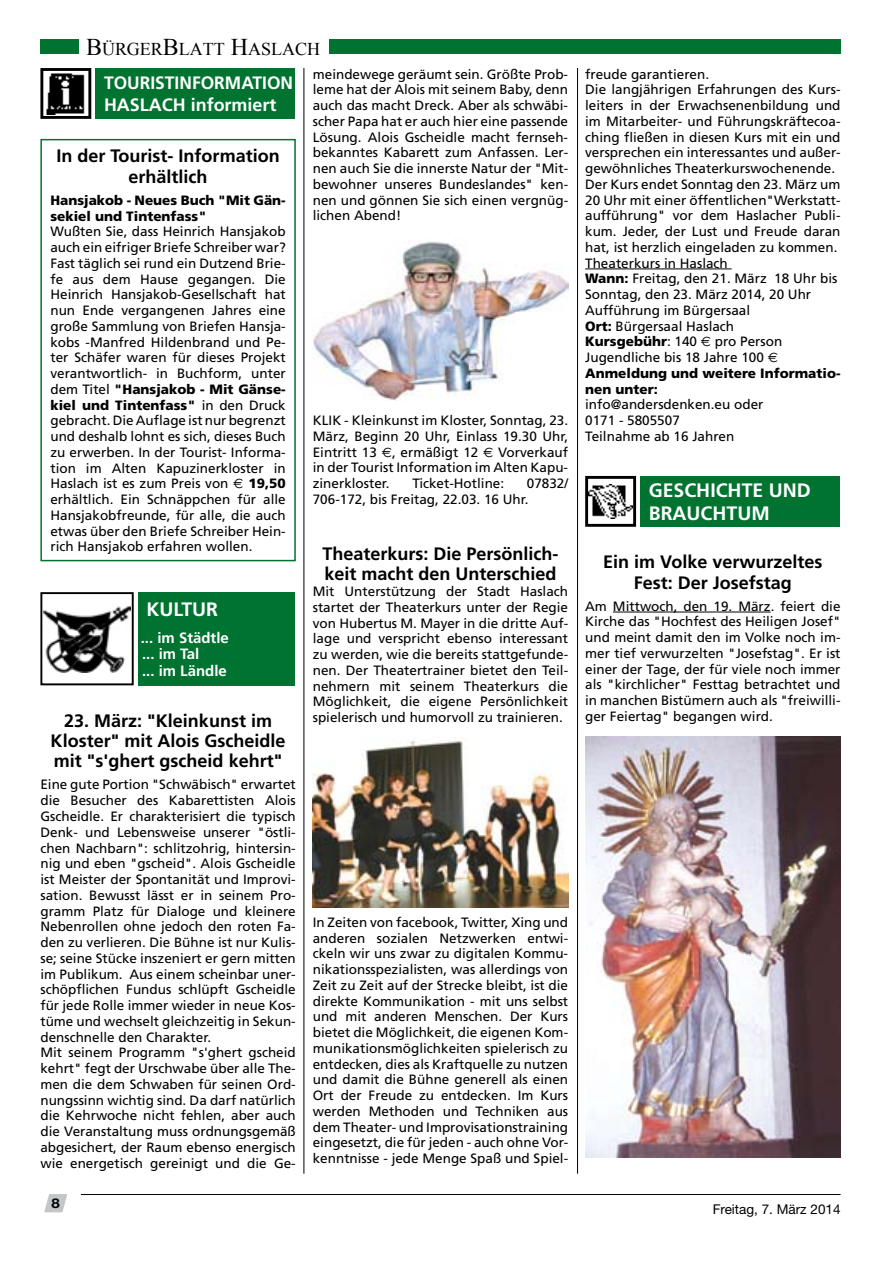
<style>
.page{position:relative;width:881px;height:1263px;background:#fff}
.page>*{position:absolute;margin:0;border:0;box-sizing:border-box;transform-origin:0 0}
.t1{font:700 19.35px/23.2px "Frutiger";color:#fff}
.t2{font:700 18px/20.2px "Frutiger";color:#000;text-align:center}
.t3{font:700 18px/21.5px "Frutiger";color:#fff}
.t4{font:18px "Times New Roman";color:#000}
.t5{font:700 15px/16.5px "Frutiger";color:#fff}
.t6{font:13.5px/15.8px "Frutiger";color:#000;text-align:justify}
.t7{font:900 13.5px/15.8px "Frutiger";color:#000}
.t8{font:13.5px "Helvetica Neue";color:#000}
.t9{font:700 13.5px "Helvetica Neue";color:#000;scale:1.11 1}
.s1{font-size:24px}
.s2{font-weight:900}
.s3{font-family:"Euro Sig"}
</style>
<div class="page">
<div style="left:40px;top:39px;width:39px;height:15px;background:#007330"></div>
<div style="left:328px;top:39px;width:512px;height:15px;background:#007330"></div>
<hr style="left:303px;top:68px;width:1px;height:1106px;background:#000">
<hr style="left:577px;top:68px;width:1px;height:1106px;background:#000">
<svg style="left:44px;top:1194px;width:23px;height:19px"></svg>
<hr style="left:81px;top:1194px;width:759px;height:1px;background:#000">
<img style="left:46px;top:73px;width:39px;height:41px">
<div style="left:40px;top:68px;width:51px;height:51px;border:3px solid #000"></div>
<div style="left:95px;top:68px;width:199px;height:51px;background:#007330"></div>
<div style="left:40px;top:139px;width:256px;height:422px;border:2px solid #007330"></div>
<div style="left:138px;top:592px;width:156px;height:93px;background:#007330"></div>
<img style="left:43px;top:606px;width:88px;height:66px">
<div style="left:40px;top:592px;width:94px;height:93px;border:2px solid #000"></div>
<img style="left:313px;top:241px;width:255px;height:159px">
<img style="left:313px;top:738px;width:255px;height:169px">
<hr style="left:585px;top:269px;width:146px;height:1px;background:#000">
<hr style="left:612px;top:612px;width:158px;height:1px;background:#000">
<img style="left:589px;top:484px;width:42px;height:34px">
<div style="left:585px;top:476px;width:50px;height:51px;border:3px solid #000"></div>
<div style="left:640px;top:476px;width:199px;height:51px;background:#007330"></div>
<img style="left:585px;top:737px;width:255px;height:421px">
<h2 class="t4" style="left:86px;top:37px;width:235px"><span class="s1">B</span>ÜRGER<span class="s1">B</span>LATT <span class="s1">H</span>ASLACH</h2>
<h2 class="t3" style="left:104px;top:73px;width:190px">TOURISTINFORMATION<br>HASLACH informiert</h2>
<h2 class="t2" style="left:56px;top:146px;width:225px">In der Tourist- Information erhältlich</h2>
<p class="t7" style="left:50px;top:192px;width:237px">Hansjakob - Neues Buch "Mit Gän&shy;sekiel und Tintenfass"</p>
<p class="t6" style="left:50px;top:224px;width:237px">Wußten Sie, dass Heinrich Hansjakob auch ein eifriger Briefe Schreiber war?<br>Fast täglich sei rund ein Dutzend Brie&shy;fe aus dem Hause gegangen. Die Heinrich Hansjakob-Gesellschaft hat nun Ende vergangenen Jahres eine große Sammlung von Briefen Hansja&shy;kobs -Manfred Hildenbrand und Pe&shy;ter Schäfer waren für dieses Projekt verantwortlich- in Buchform, unter dem Titel <span class="s2">"Hansjakob - Mit Gänse&shy;kiel und Tintenfass"</span> in den Druck gebracht. Die Auflage ist nur begrenzt und deshalb lohnt es sich, dieses Buch zu erwerben. In der Tourist- Informa&shy;tion im Alten Kapuzinerkloster in Haslach ist es zum Preis von <span class="s3">€</span> <span class="s2">19,50 </span>erhältlich. Ein Schnäppchen für alle Hansjakobfreunde, für alle, die auch etwas über den Briefe Schreiber Hein&shy;rich Hansjakob erfahren wollen.</p>
<h1 class="t1" style="left:146px;top:598px;width:73px">Kultur</h1>
<p class="t5" style="left:141px;top:629px;width:90px">... im Städtle ... im tal<br>... im ländle</p>
<h2 class="t2" style="left:51px;top:710px;width:236px">23. März: "Kleinkunst im<br>Kloster" mit Alois Gscheidle mit "s'ghert gscheid kehrt"</h2>
<p class="t6" style="left:40px;top:777px;width:257px;text-align:left">Eine gute Portion "Schwäbisch" erwartet die Besucher des Kabarettisten Alois Gscheidle. Er charakterisiert die typisch Denk- und Lebensweise unserer "östli&shy;chen Nachbarn": schlitzohrig, hintersin&shy;nig und eben "gscheid". Alois Gscheidle ist Meister der Spontanität und Improvi&shy;sation. Bewusst lässt er in seinem Pro&shy;gramm Platz für Dialoge und kleinere Nebenrollen ohne jedoch den roten Fa&shy;den zu verlieren. Die Bühne ist nur Kulis&shy;se; seine Stücke inszeniert er gern mitten im Publikum. Aus einem scheinbar uner&shy;schöpflichen Fundus schlüpft Gscheidle für jede Rolle immer wieder in neue Kos&shy;tüme und wechselt gleichzeitig in Sekun&shy;denschnelle den Charakter.<br>Mit seinem Programm "s'ghert gscheid kehrt" fegt der Urschwabe über alle The&shy;men die dem Schwaben für seinen Ord&shy;nungssinn wichtig sind. Da darf natürlich die Kehrwoche nicht fehlen, aber auch die Veranstaltung muss ordnungsgemäß abgesichert, der Raum ebenso energisch wie energetisch gereinigt und die Ge-</p>
<p class="t9" style="left:51px;top:1194px;width:9px">8</p>
<p class="t6" style="left:313px;top:66px;width:257px">meindewege geräumt sein. Größte Prob&shy;leme hat der Alois mit seinem Baby, denn auch das macht Dreck. Aber als schwäbi&shy;scher Papa hat er auch hier eine passende Lösung. Alois Gscheidle macht fernseh&shy;bekanntes Kabarett zum Anfassen. Ler&shy;nen auch Sie die innerste Natur der "Mit&shy;bewohner unseres Bundeslandes" ken&shy;nen und gönnen Sie sich einen vergnüg&shy;lichen Abend!</p>
<p class="t6" style="left:313px;top:412px;width:257px">KLIK - Kleinkunst im Kloster, Sonntag, 23.<br>März, Beginn 20 Uhr, Einlass 19.30 Uhr, Eintritt 13 <span class="s3">€</span>, ermäßigt 12 <span class="s3">€</span> Vorverkauf in der Tourist Information im Alten Kapu&shy;zinerkloster.</p>
<p class="t6" style="left:412px;top:475px;width:93px">Ticket-Hotline:</p>
<p class="t6" style="left:313px;top:475px;width:257px;text-indent:214px">07832/<br>706-172, bis Freitag, 22.03. 16 Uhr.</p>
<h2 class="t2" style="left:322px;top:544px;width:238px;text-align:left">Theaterkurs: Die Persönlich&shy;keit macht den Unterschied</h2>
<p class="t6" style="left:313px;top:583px;width:257px">Mit Unterstützung der Stadt Haslach startet der Theaterkurs unter der Regie von Hubertus M. Mayer in die dritte Auf&shy;lage und verspricht ebenso interessant zu werden, wie die bereits stattgefunde&shy;nen. Der Theatertrainer bietet den Teil&shy;nehmern mit seinem Theaterkurs die Möglichkeit, die eigene Persönlichkeit spielerisch und humorvoll zu trainieren.</p>
<p class="t6" style="left:313px;top:914px;width:257px">In Zeiten von facebook, Twitter, Xing und anderen sozialen Netzwerken entwi&shy;ckeln wir uns zwar zu digitalen Kommu&shy;nikationsspezialisten, was allerdings von Zeit zu Zeit auf der Strecke bleibt, ist die direkte Kommunikation - mit uns selbst und mit anderen Menschen. Der Kurs bietet die Möglichkeit, die eigenen Kom&shy;munikationsmöglichkeiten spielerisch zu entdecken, dies als Kraftquelle zu nutzen und damit die Bühne generell als einen Ort der Freude zu entdecken. Im Kurs werden Methoden und Techniken aus dem Theater- und Improvisationstraining eingesetzt, die für jeden - auch ohne Vor&shy;kenntnisse - jede Menge Spaß und Spiel-</p>
<p class="t6" style="left:585px;top:66px;width:257px;text-align:left">freude garantieren.<br>Die langjährigen Erfahrungen des Kurs&shy;leiters in der Erwachsenenbildung und im Mitarbeiter- und Führungskräftecoa&shy;ching fließen in diesen Kurs mit ein und versprechen ein interessantes und außer&shy;gewöhnliches Theaterkurswochenende.<br>Der Kurs endet Sonntag den 23. März um 20 Uhr mit einer öffentlichen"Werkstatt&shy;aufführung" vor dem Haslacher Publi&shy;kum. Jeder, der Lust und Freude daran hat, ist herzlich eingeladen zu kommen.<br>Theaterkurs in Haslach<br><span class="s2">Wann:</span> Freitag, den 21. März 18 Uhr bis Sonntag, den 23. März 2014, 20 Uhr Aufführung im Bürgersaal<br><span class="s2">Ort:</span> Bürgersaal Haslach<br><span class="s2">Kursgebühr</span>: 140 <span class="s3">€</span> pro Person Jugendliche bis 18 Jahre 100 <span class="s3">€ </span><span class="s2">Anmeldung und weitere Informatio&shy;nen unter:</span></p>
<p class="t6" style="left:585px;top:397px;width:180px;text-align:left">info@andersdenken.eu oder<br>0171 - 5805507<br>Teilnahme ab 16 Jahren</p>
<h1 class="t1" style="left:648px;top:479px;width:163px">geschichte und brauchtum</h1>
<h2 class="t2" style="left:603px;top:552px;width:221px">Ein im Volke verwurzeltes<br>Fest: Der Josefstag</h2>
<p class="t6" style="left:585px;top:598px;width:257px">Am Mittwoch, den 19. März. feiert die Kirche das "Hochfest des Heiligen Josef" und meint damit den im Volke noch im&shy;mer tief verwurzelten "Josefstag". Er ist einer der Tage, der für viele noch immer als "kirchlicher" Festtag betrachtet und in manchen Bistümern auch als "freiwilli&shy;ger Feiertag" begangen wird.</p>
<p class="t8" style="left:712px;top:1201px;width:129px">Freitag, 7. März 2014</p>
</div>
